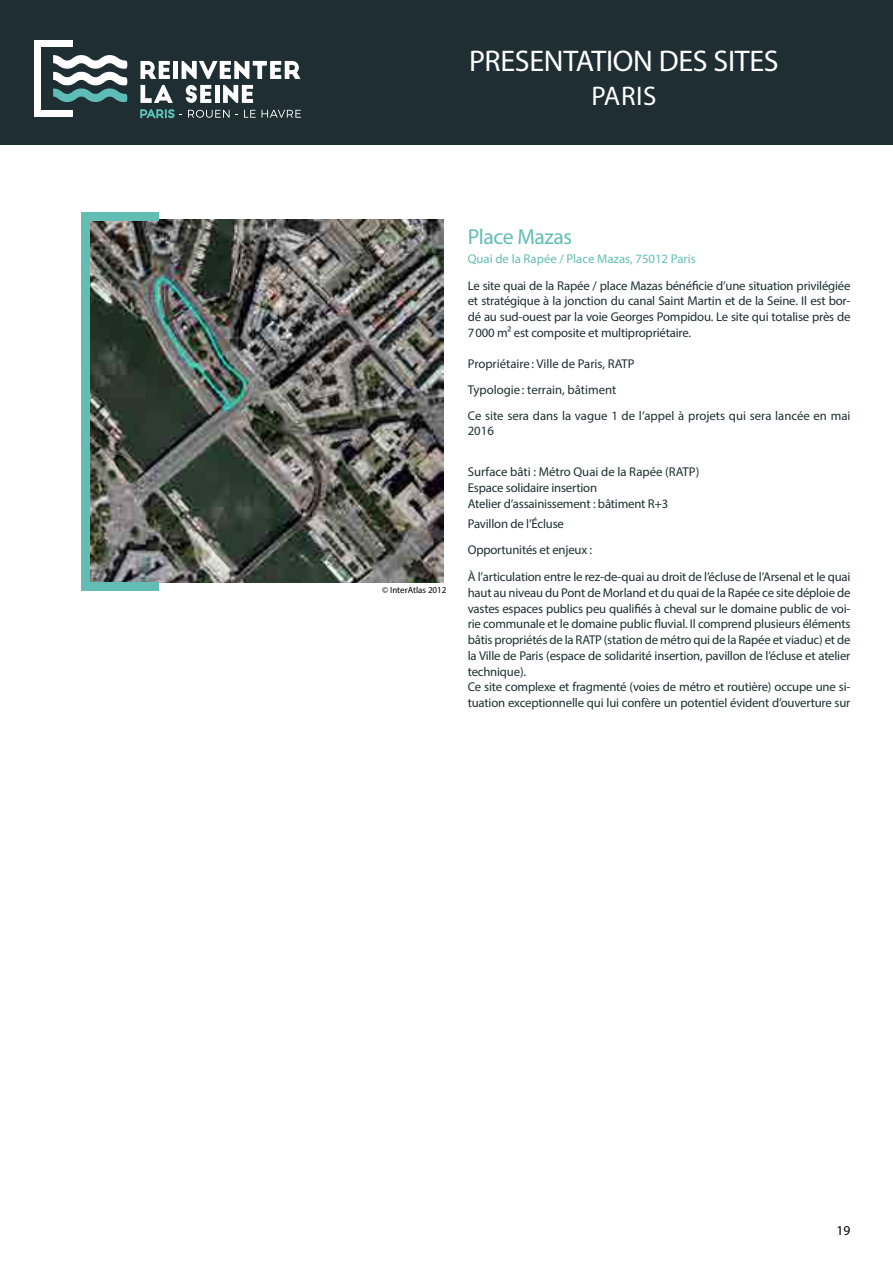
<style>
.page{position:relative;width:893px;height:1263px;background:#fff}
.page>*{position:absolute;margin:0;border:0;box-sizing:border-box;transform-origin:0 0}
.t1{font:30px "Myriad Pro";letter-spacing:-.01em;color:#fff}
.t2{font:27px "Myriad Pro";letter-spacing:.02em;color:#fff}
.t3{font:21.75px "Myriad Pro";letter-spacing:-.02em;color:#62beb5}
.t4{font:13.5px "Myriad Pro";color:#000}
.t5{font:12.75px/15.8px "Myriad Pro";letter-spacing:-.015em;color:#1e2e32}
.t6{font:12.75px "Myriad Pro";color:#62beb5}
.t7{font:9px "Myriad Pro";color:#000}
</style>
<div class="page">
<div style="left:0;top:0;width:893px;height:145px;background:#1e2e32"></div>
<svg style="left:53px;top:55px;width:74px;height:47px"></svg>
<svg style="left:140px;top:61px;width:30px;height:18px"></svg>
<svg style="left:182px;top:61px;width:119px;height:18px"></svg>
<svg style="left:140px;top:85px;width:33px;height:18px"></svg>
<svg style="left:186px;top:85px;width:25px;height:18px"></svg>
<svg style="left:223px;top:85px;width:30px;height:18px"></svg>
<div style="left:173px;top:61px;width:5px;height:18px;background:#fff"></div>
<hr style="left:215px;top:85px;width:4px;height:18px;background:#fff">
<div style="left:34px;top:40px;width:39px;height:7px;background:#fff"></div>
<div style="left:34px;top:110px;width:39px;height:7px;background:#fff"></div>
<div style="left:34px;top:42px;width:7px;height:72px;background:#fff"></div>
<svg style="left:140px;top:109px;width:42px;height:9px"></svg>
<svg style="left:188px;top:110px;width:50px;height:8px"></svg>
<svg style="left:244px;top:110px;width:12px;height:8px"></svg>
<svg style="left:262px;top:110px;width:39px;height:8px"></svg>
<img style="left:89px;top:220px;width:354px;height:363px">
<div style="left:81px;top:213px;width:78px;height:8px;background:#62beb5"></div>
<div style="left:81px;top:583px;width:78px;height:8px;background:#62beb5"></div>
<div style="left:81px;top:219px;width:8px;height:372px;background:#62beb5"></div>
<h1 class="t1" style="left:469px;top:42px;width:311px">PRESENTATION DES SITES</h1>
<h2 class="t2" style="left:591px;top:80px;width:67px">PARIS</h2>
<p class="t7" style="left:382px;top:585px;width:66px">© InterAtlas 2012</p>
<h3 class="t3" style="left:468px;top:223px;width:106px">Place Mazas</h3>
<p class="t6" style="left:468px;top:251px;width:229px">Quai de la Rapée / Place Mazas, 75012 Paris</p>
<p class="t5" style="left:468px;top:277px;width:384px;text-align:justify">Le site quai de la Rapée / place Mazas bénéficie d’une situation privilégiée et stratégique à la jonction du canal Saint Martin et de la Seine. Il est bor&shy;dé au sud-ouest par la voie Georges Pompidou. Le site qui totalise près de 7000 m² est composite et multipropriétaire.</p>
<p class="t5" style="left:468px;top:350px;width:384px;line-height:26.1px">Propriétaire: Ville de Paris, RATP<br>Typologie: terrain, bâtiment<br>Ce site sera dans la vague 1 de l’appel à projets qui sera lancée en mai</p>
<p class="t5" style="left:468px;top:422px;width:28px">2016</p>
<p class="t5" style="left:468px;top:464px;width:233px">Surface bâti : Métro Quai de la Rapée (RATP)<br>Espace solidaire insertion<br>Atelier d’assainissement : bâtiment R+3</p>
<p class="t5" style="left:468px;top:510px;width:384px;line-height:26.8px">Pavillon de l’Écluse<br>Opportunités et enjeux :<br>À l’articulation entre le rez-de-quai au droit de l’écluse de l’Arsenal et le quai</p>
<p class="t5" style="left:468px;top:585px;width:384px">haut au niveau du Pont de Morland et du quai de la Rapée ce site déploie de vastes espaces publics peu qualifiés à cheval sur le domaine public de voi&shy;rie communale et le domaine public fluvial. Il comprend plusieurs éléments bâtis propriétés de la RATP (station de métro qui de la Rapée et viaduc) et de la Ville de Paris (espace de solidarité insertion, pavillon de l’écluse et atelier technique).<br>Ce site complexe et fragmenté (voies de métro et routière) occupe une si&shy;tuation exceptionnelle qui lui confère un potentiel évident d’ouverture sur</p>
<p class="t4" style="left:837px;top:1222px;width:15px">19</p>
</div>
